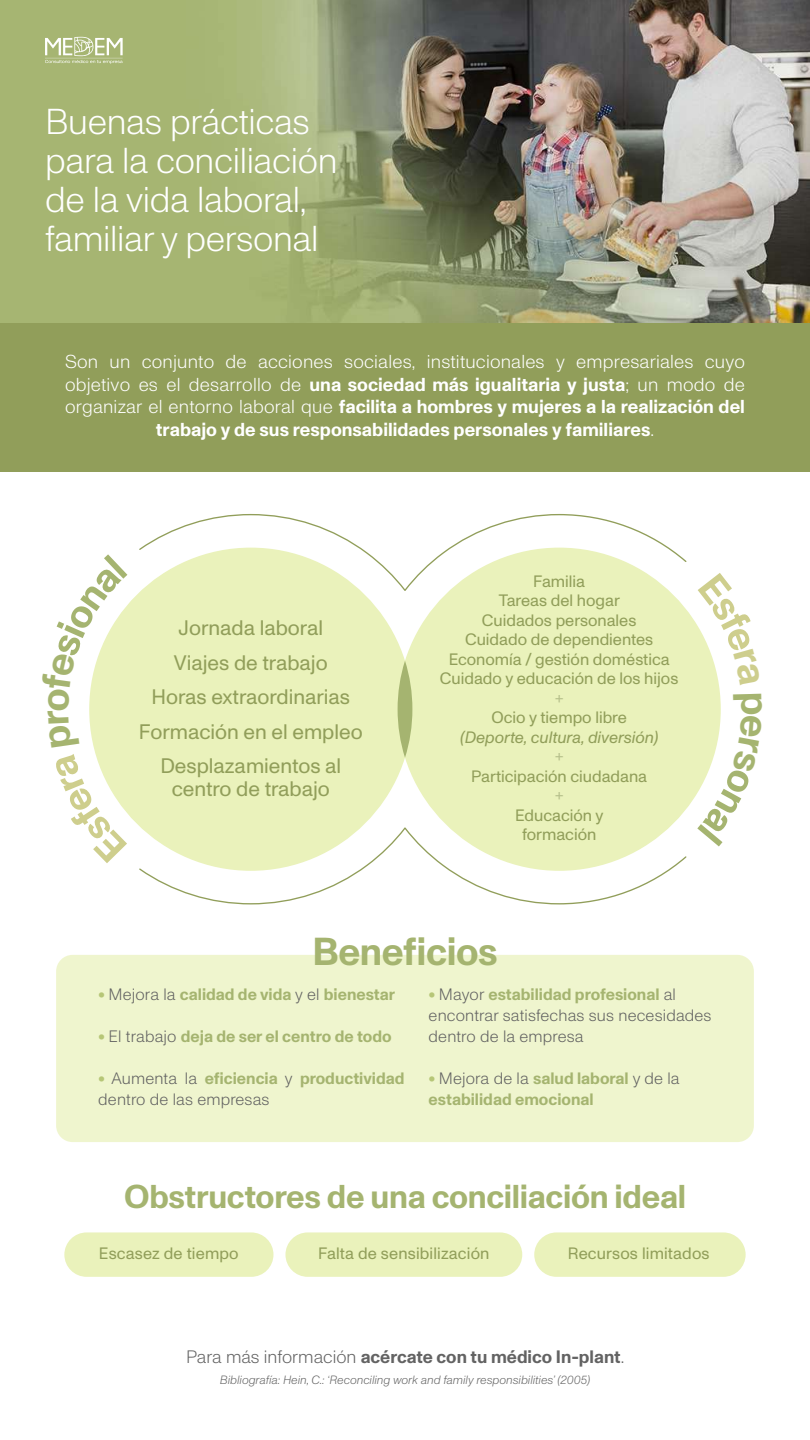
<style>
.page{position:relative;width:810px;height:1440px;background:#fff}
.page>*{position:absolute;margin:0;border:0;box-sizing:border-box;transform-origin:0 0}
.t1{font:700 39px "ABC Monument Grotesk";letter-spacing:-.01em;color:#a5b470}
.t2{font:300 36px/39px "ABC Monument Grotesk";letter-spacing:-.01em;color:#fff}
.t3{font:700 33px "ABC Monument Grotesk";letter-spacing:-.01em;color:#a5b470}
.t4{font:21px/34.5px "ABC Monument Grotesk";color:#919e5a;text-align:center}
.t5{font:300 18.75px/22.5px "ABC Monument Grotesk";letter-spacing:.01em;color:#fff;text-align:center}
.t6{font:700 18px "ABC Monument Grotesk";color:#636363}
.t7{font:16.5px/19.5px "ABC Monument Grotesk";color:#919e5a;text-align:center}
.t8{font:300 16.5px/21px "ABC Monument Grotesk";letter-spacing:.01em;color:#606060}
.t9{font:700 16.5px/21px "ABC Monument Grotesk";color:#a5b470}
.t10{font:italic 16.5px "ABC Monument Grotesk";color:#919e5a}
.t11{font:16.5px "ABC Monument Grotesk";color:#b5bf8a}
.t12{font:italic 300 12px "ABC Monument Grotesk";color:#636363}
.s1{font-weight:700}
.s2{color:#b6c677}
.s3{font-weight:300;color:#606060}
.s4{font-weight:700;color:#b6c677}
.s5{font-weight:700;color:#a5b470}
.s6{font-weight:300}
</style>
<div class="page">
<div style="left:0;top:323px;width:810px;height:149px;background:#919e5a"></div>
<img style="left:0;top:0;width:810px;height:322px">
<svg style="left:45px;top:37px;width:78px;height:27px;background:#bfca9b"></svg>
<div style="left:56px;top:955px;width:698px;height:187px;background:#eff5ce;border-radius:16px"></div>
<div style="left:285px;top:1232px;width:237px;height:45px;background:#eaf2bb;border-radius:22px"></div>
<div style="left:64px;top:1232px;width:209px;height:45px;background:#eaf2bb;border-radius:22px"></div>
<div style="left:534px;top:1232px;width:212px;height:45px;background:#eaf2bb;border-radius:22px"></div>
<div style="left:89px;top:548px;width:323px;height:323px;background:#eaf2bb;border-radius:50%"></div>
<svg style="left:138px;top:514px;width:550px;height:391px"></svg>
<svg style="left:698px;top:627px;width:21px;height:58px"></svg>
<svg style="left:697px;top:694px;width:24px;height:99px"></svg>
<svg style="left:95px;top:754px;width:32px;height:59px"></svg>
<svg style="left:89px;top:606px;width:38px;height:142px"></svg>
<h2 class="t2" style="left:45px;top:102px;width:294px">Buenas prácticas para la conciliación de la vida laboral, familiar y personal</h2>
<p class="t5" style="left:65px;top:350px;width:681px">Son un conjunto de acciones sociales, institucionales y empresariales cuyo objetivo es el desarrollo de <span class="s1">una sociedad más igualitaria y justa</span>; un modo de organizar el entorno laboral que <span class="s1">facilita a hombres y mujeres a la realización del trabajo y de sus responsabilidades personales y familiares</span>.</p>
<p class="t4" style="left:139px;top:611px;width:225px">Jornada laboral<br>Viajes de trabajo<br>Horas extraordinarias<br>Formación en el empleo<br>Desplazamientos al</p>
<p class="t4" style="left:172px;top:771px;width:160px">centro de trabajo</p>
<p class="t7" style="left:440px;top:571px;width:240px">Familia<br>Tareas del hogar<br>Cuidados personales<br>Cuidado de dependientes<br>Economía / gestión doméstica<br>Cuidado y educación de los hijos</p>
<p class="t11" style="left:555px;top:689px;width:10px">+</p>
<p class="t7" style="left:492px;top:708px;width:137px">Ocio y tiempo libre</p>
<p class="t10" style="left:460px;top:728px;width:200px">(Deporte, cultura, diversión)</p>
<p class="t11" style="left:555px;top:747px;width:10px">+</p>
<p class="t7" style="left:471px;top:766px;width:178px">Participación ciudadana</p>
<p class="t11" style="left:555px;top:786px;width:10px">+</p>
<p class="t7" style="left:515px;top:805px;width:90px">Educación y formación</p>
<h1 class="t1" style="left:312px;top:929px;width:187px">Beneficios</h1>
<p class="t9" style="left:98px;top:985px;width:298px"><span class="s2">•</span> <span class="s3">Mejora la</span> calidad de vida <span class="s3">y el</span> bienestar</p>
<p class="t9" style="left:98px;top:1027px;width:295px"><span class="s2">•</span> <span class="s3">El trabajo</span> deja de ser el centro de todo</p>
<p class="t8" style="left:98px;top:1068px;width:308px"><span class="s4">•</span> Aumenta la <span class="s5">eficiencia</span> y <span class="s5">productividad </span>dentro de las empresas</p>
<p class="t8" style="left:429px;top:984px;width:284px"><span class="s4">•</span> Mayor <span class="s5">estabilidad profesional</span> al encontrar satisfechas sus necesidades dentro de la empresa</p>
<p class="t9" style="left:429px;top:1069px;width:252px"><span class="s2">•</span> <span class="s3">Mejora de la</span> salud laboral <span class="s3">y de la </span>estabilidad emocional</p>
<h3 class="t3" style="left:124px;top:1177px;width:563px">Obstructores de una conciliación ideal</h3>
<p class="t7" style="left:99px;top:1243px;width:141px">Escasez de tiempo</p>
<p class="t7" style="left:318px;top:1243px;width:173px">Falta de sensibilización</p>
<p class="t7" style="left:568px;top:1243px;width:143px">Recursos limitados</p>
<p class="t6" style="left:186px;top:1347px;width:440px"><span class="s6">Para más información</span> acércate con tu médico In-plant<span class="s6">.</span></p>
<p class="t12" style="left:220px;top:1373px;width:372px">Bibliografía: Hein, C.: ‘Reconciling work and family responsibilities’ (2005)</p>
</div>
